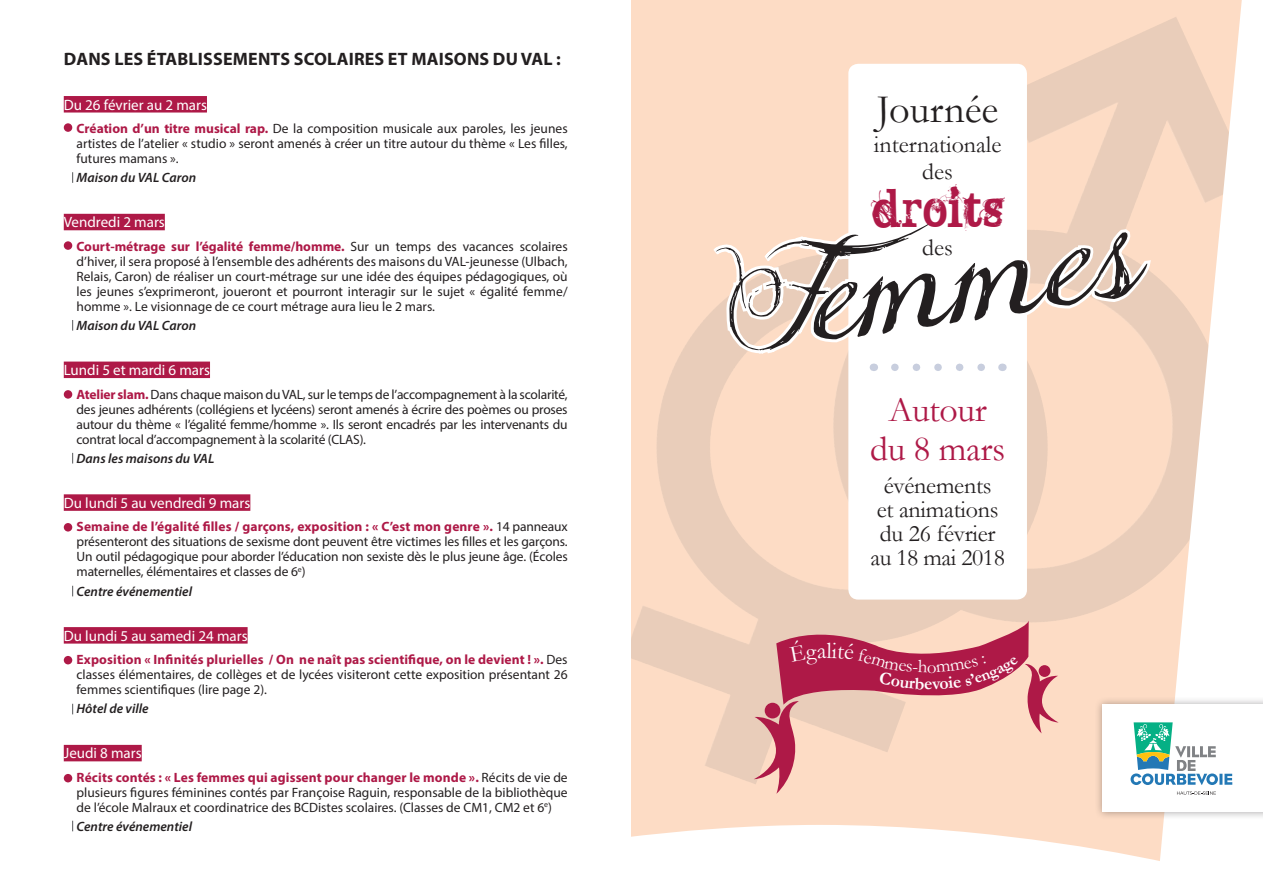
<style>
.page{position:relative;width:1263px;height:893px;background:#fff}
.page>*{position:absolute;margin:0;border:0;box-sizing:border-box;transform-origin:0 0}
.t1{font:150px "Jellyka Delicious Cake";color:#231f20}
.t2{font:45px "BROKENGHOST";letter-spacing:.03em;color:#ae1947}
.t3{font:40.5px "Garamond";color:#231f20}
.t4{font:36px/39px "Garamond";letter-spacing:-.01em;color:#ae1947;text-align:center}
.t5{font:24px/24px "Garamond";letter-spacing:-.01em;color:#231f20;text-align:center}
.t6{font:700 18px "Myriad Pro";letter-spacing:.01em;color:#231f20}
.t7{font:700 17.85px "Garamond";color:#fff}
.t8{font:15px "Myriad Pro";color:#fff}
.t9{font:13.5px/15px "Myriad Pro";color:#231f20;text-align:justify}
.t10{font:italic 600 13.5px "Myriad Pro";color:#231f20}
.s1{font-weight:700;color:#ae1947}
.s2{font-size:120px}
</style>
<div class="page">
<svg style="left:631px;top:0;width:611px;height:861px;fill:#fddcc5"></svg>
<div style="left:1094px;top:696px;width:169px;height:124px;background:#231f20;opacity:.38"></div>
<div style="left:1102px;top:704px;width:161px;height:108px;background:#fff"></div>
<svg style="left:1177px;top:791px;width:39px;height:4px"></svg>
<svg style="left:1130px;top:722px;width:102px;height:63px"></svg>
<svg style="left:895px;top:364px;width:96px;height:7px"></svg>
<div style="left:64px;top:96px;width:143px;height:17px;background:#ae1947"></div>
<div style="left:64px;top:214px;width:101px;height:16px;background:#ae1947"></div>
<div style="left:64px;top:362px;width:146px;height:16px;background:#ae1947"></div>
<div style="left:64px;top:494px;width:186px;height:17px;background:#ae1947"></div>
<div style="left:64px;top:627px;width:184px;height:17px;background:#ae1947"></div>
<div style="left:64px;top:745px;width:78px;height:16px;background:#ae1947"></div>
<div style="left:64px;top:123px;width:8px;height:9px;background:#ae1947;border-radius:50%"></div>
<div style="left:64px;top:241px;width:8px;height:9px;background:#ae1947;border-radius:50%"></div>
<div style="left:64px;top:390px;width:8px;height:9px;background:#ae1947;border-radius:50%"></div>
<div style="left:64px;top:523px;width:8px;height:8px;background:#ae1947;border-radius:50%"></div>
<div style="left:64px;top:656px;width:8px;height:8px;background:#ae1947;border-radius:50%"></div>
<div style="left:64px;top:774px;width:8px;height:8px;background:#ae1947;border-radius:50%"></div>
<svg style="left:754px;top:620px;width:305px;height:174px;background:#e3a4a0"></svg>
<h3 class="t6" style="left:64px;top:47px;width:359px">Dans les établissements SCOLAI RES ET MAIS</h3>
<h3 class="t6" style="left:454px;top:47px;width:108px">ONS DU VAL :</h3>
<p class="t8" style="left:64px;top:95px;width:145px">Du 26 février au 2 mars</p>
<p class="t9" style="left:77px;top:121px;width:493px"><span class="s1">Création d’un titre musical rap.</span> De la composition musicale aux paroles, les jeunes artistes de l’atelier « studio » seront amenés à créer un titre autour du thème « Les filles, futures mamans ».</p>
<p class="t10" style="left:77px;top:169px;width:121px">Maison du VAL Caron</p>
<p class="t8" style="left:64px;top:213px;width:103px">Vendredi 2 mars</p>
<p class="t9" style="left:77px;top:239px;width:493px"><span class="s1">Court-métrage sur l’égalité femme/homme.</span> Sur un temps des vacances scolaires d’hiver, il sera proposé à l’ensemble des adhérents des maisons du VAL-jeunesse (Ulbach, Relais, Caron) de réaliser un court-métrage sur une idée des équipes pédagogiques, où les jeunes s’exprimeront, joueront et pourront interagir sur le sujet « égalité femme/ homme ». Le visionnage de ce court métrage aura lieu le 2 mars.</p>
<p class="t10" style="left:77px;top:317px;width:121px">Maison du VAL Caron</p>
<p class="t8" style="left:64px;top:361px;width:148px">Lundi 5 et mardi 6 mars</p>
<p class="t9" style="left:77px;top:386px;width:493px"><span class="s1">Atelier slam.</span> Dans chaque maison du VAL, sur le temps de l’accompagnement à la scolarité, des jeunes adhérents (collégiens et lycéens) seront amenés à écrire des poèmes ou proses autour du thème « l’égalité femme/homme ». Ils seront encadrés par les intervenants du contrat local d’accompagnement à la scolarité (CLAS).</p>
<p class="t10" style="left:77px;top:450px;width:139px">Dans les maisons du VAL</p>
<p class="t8" style="left:64px;top:494px;width:188px">Du lundi 5 au vendredi 9 mars</p>
<p class="t9" style="left:77px;top:519px;width:493px"><span class="s1">Semaine de l’égalité filles / garçons, exposition : « C’est mon genre ».</span> 14 panneaux présenteront des situations de sexisme dont peuvent être victimes les filles et les garçons.<br>Un outil pédagogique pour aborder l’éducation non sexiste dès le plus jeune âge. (écoles maternelles, élémentaires et classes de 6<sup>e</sup>)</p>
<p class="t10" style="left:77px;top:582px;width:117px">Centre événementiel</p>
<p class="t8" style="left:64px;top:626px;width:185px">Du lundi 5 au samedi 24 mars</p>
<p class="t9" style="left:77px;top:652px;width:493px"><span class="s1">Exposition « Infinités plurielles / On ne naît pas scientifique, on le devient ! ».</span> Des classes élémentaires, de collèges et de lycées visiteront cette exposition présentant 26 femmes scientifiques (lire page 2).</p>
<p class="t10" style="left:77px;top:700px;width:74px">Hôtel de ville</p>
<p class="t8" style="left:64px;top:744px;width:79px">Jeudi 8 mars</p>
<p class="t9" style="left:77px;top:770px;width:493px"><span class="s1">Récits contés : « Les femmes qui agissent pour changer le monde ».</span> Récits de vie de plusieurs figures féminines contés par Françoise Raguin, responsable de la bibliothèque de l’école Malraux et coordinatrice des BCDistes scolaires. (Classes de CM1, CM2 et 6<sup>e</sup>)</p>
<p class="t10" style="left:77px;top:818px;width:117px">Centre événementiel</p>
<h3 class="t3" style="left:877px;top:82px;width:123px">Journée</h3>
<h3 class="t5" style="left:874px;top:131px;width:129px;line-height:27px">internationale des</h3>
<h2 class="t2" style="left:872px;top:173px;width:132px">droits</h2>
<h3 class="t5" style="left:922px;top:235px;width:32px">des</h3>
<h1 class="t1" style="left:722px;top:203px;width:413px;rotate:-8deg"><span class="s2">F</span>emmes</h1>
<h3 class="t4" style="left:870px;top:389px;width:137px">Autour du 8 mars</h3>
<h3 class="t5" style="left:870px;top:472px;width:136px">événements<br>et animations du 26 février au 18 mai 2018</h3>
<h3 class="t7" style="left:924px;top:671px;width:10px">e</h3>
</div>
